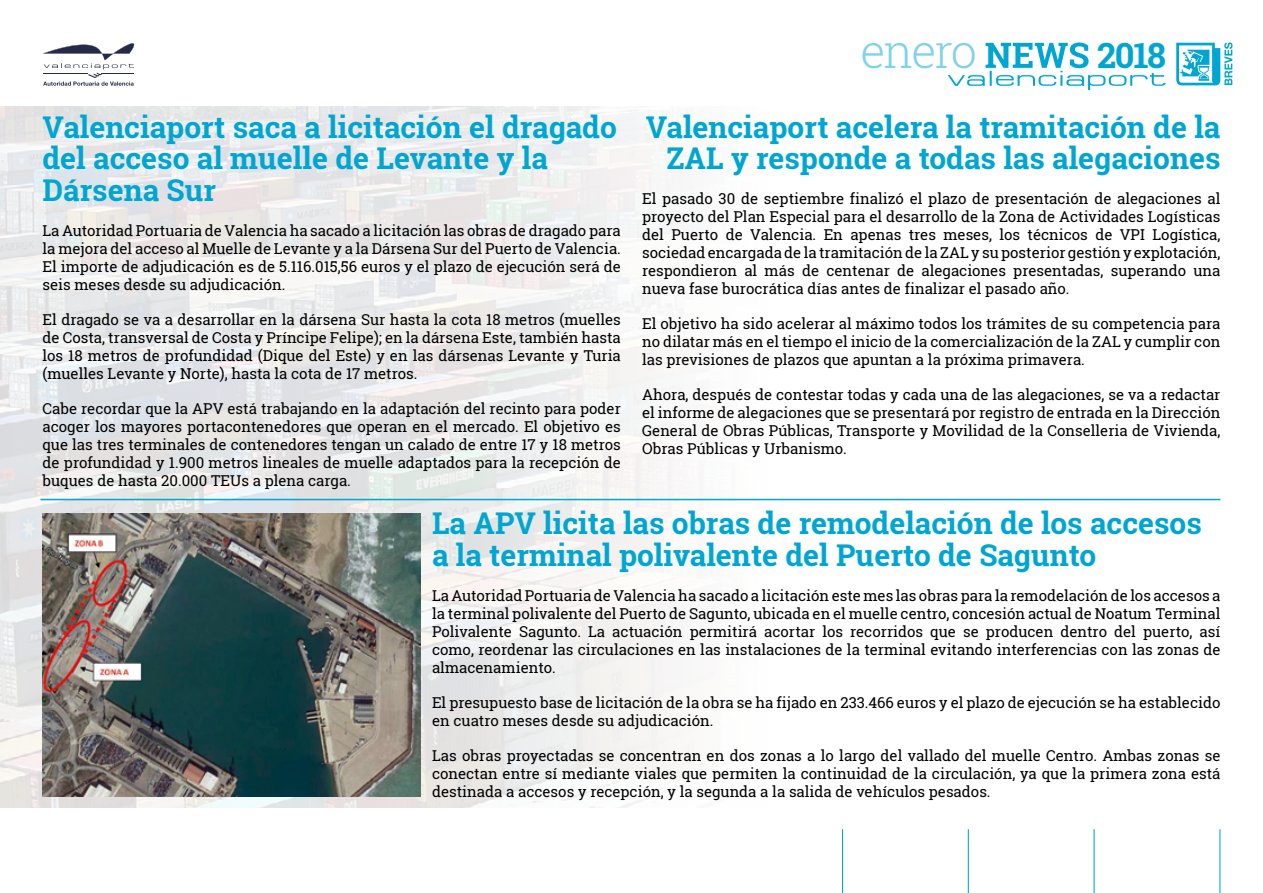
<style>
.page{position:relative;width:1263px;height:893px;background:#fff}
.page>*{position:absolute;margin:0;border:0;box-sizing:border-box;transform-origin:0 0}
.t1{font:300 46.5px "Roboto Slab";letter-spacing:-.04em;color:#80d2e9}
.t2{font:700 34.8px "Roboto Slab";color:#00a6d2}
.t3{font:700 30px/31.5px "Roboto Slab";color:#00a6d2}
.t4{font:15px/18px "Roboto Slab";color:#000;text-align:justify}
</style>
<div class="page">
<img style="left:0;top:106px;width:1221px;height:702px">
<hr style="left:842px;top:829px;width:1px;height:64px;background:#00a6d2">
<hr style="left:1219px;top:829px;width:1px;height:64px;background:#00a6d2">
<hr style="left:1093px;top:829px;width:2px;height:64px;background:#00a6d2">
<hr style="left:968px;top:829px;width:1px;height:64px;background:#00a6d2">
<svg style="left:43px;top:43px;width:92px;height:43px"></svg>
<svg style="left:948px;top:42px;width:218px;height:48px"></svg>
<svg style="left:1176px;top:42px;width:56px;height:43px"></svg>
<hr style="left:40px;top:499px;width:1180px;height:1px;background:#00a6d2">
<img style="left:43px;top:513px;width:378px;height:284px">
<h3 class="t3" style="left:43px;top:111px;width:576px">Valenciaport saca a licitación el dragado del acceso al muelle de Levante y la<br>Dársena Sur</h3>
<p class="t4" style="left:43px;top:221px;width:580px">La Autoridad Portuaria de Valencia ha sacado a licitación las obras de dragado para la mejora del acceso al Muelle de Levante y a la Dársena Sur del Puerto de Valencia.<br>El importe de adjudicación es de 5.116.015,56 euros y el plazo de ejecución será de seis meses desde su adjudicación.</p>
<p class="t4" style="left:43px;top:310px;width:580px">El dragado se va a desarrollar en la dársena Sur hasta la cota 18 metros (muelles de Costa, transversal de Costa y Príncipe Felipe); en la dársena Este, también hasta los 18 metros de profundidad (Dique del Este) y en las dársenas Levante y Turia (muelles Levante y Norte), hasta la cota de 17 metros.</p>
<p class="t4" style="left:43px;top:399px;width:580px">Cabe recordar que la APV está trabajando en la adaptación del recinto para poder acoger los mayores portacontenedores que operan en el mercado. El objetivo es que las tres terminales de contenedores tengan un calado de entre 17 y 18 metros de profundidad y 1.900 metros lineales de muelle adaptados para la recepción de buques de hasta 20.000 TEUs a plena carga.</p>
<h1 class="t1" style="left:860px;top:19px;width:118px">enero</h1>
<h2 class="t2" style="left:1097px;top:31px;width:71px">2018</h2>
<h3 class="t3" style="left:646px;top:111px;width:576px;text-align:right">Valenciaport acelera la tramitación de la<br>ZAL y responde a todas las alegaciones</h3>
<p class="t4" style="left:642px;top:190px;width:580px">El pasado 30 de septiembre finalizó el plazo de presentación de alegaciones al proyecto del Plan Especial para el desarrollo de la Zona de Actividades Logísticas del Puerto de Valencia. En apenas tres meses, los técnicos de VPI Logística, sociedad encargada de la tramitación de la ZAL y su posterior gestión y explotación, respondieron al más de centenar de alegaciones presentadas, superando una nueva fase burocrática días antes de finalizar el pasado año.</p>
<p class="t4" style="left:642px;top:315px;width:580px">El objetivo ha sido acelerar al máximo todos los trámites de su competencia para no dilatar más en el tiempo el inicio de la comercialización de la ZAL y cumplir con las previsiones de plazos que apuntan a la próxima primavera.</p>
<p class="t4" style="left:642px;top:386px;width:580px">Ahora, después de contestar todas y cada una de las alegaciones, se va a redactar el informe de alegaciones que se presentará por registro de entrada en la Dirección General de Obras Públicas, Transporte y Movilidad de la Conselleria de Vivienda, Obras Públicas y Urbanismo.</p>
<h3 class="t3" style="left:432px;top:507px;width:771px">La APV licita las obras de remodelación de los accesos a la terminal polivalente del Puerto de Sagunto</h3>
<p class="t4" style="left:432px;top:586px;width:790px">La Autoridad Portuaria de Valencia ha sacado a licitación este mes las obras para la remodelación de los accesos a la terminal polivalente del Puerto de Sagunto, ubicada en el muelle centro, concesión actual de Noatum Terminal Polivalente Sagunto. La actuación permitirá acortar los recorridos que se producen dentro del puerto, así como, reordenar las circulaciones en las instalaciones de la terminal evitando interferencias con las zonas de almacenamiento.</p>
<p class="t4" style="left:432px;top:693px;width:790px">El presupuesto base de licitación de la obra se ha fijado en 233.466 euros y el plazo de ejecución se ha establecido en cuatro meses desde su adjudicación.</p>
<p class="t4" style="left:432px;top:746px;width:790px">Las obras proyectadas se concentran en dos zonas a lo largo del vallado del muelle Centro. Ambas zonas se conectan entre sí mediante viales que permiten la continuidad de la circulación, ya que la primera zona está destinada a accesos y recepción, y la segunda a la salida de vehículos pesados.</p>
</div>
